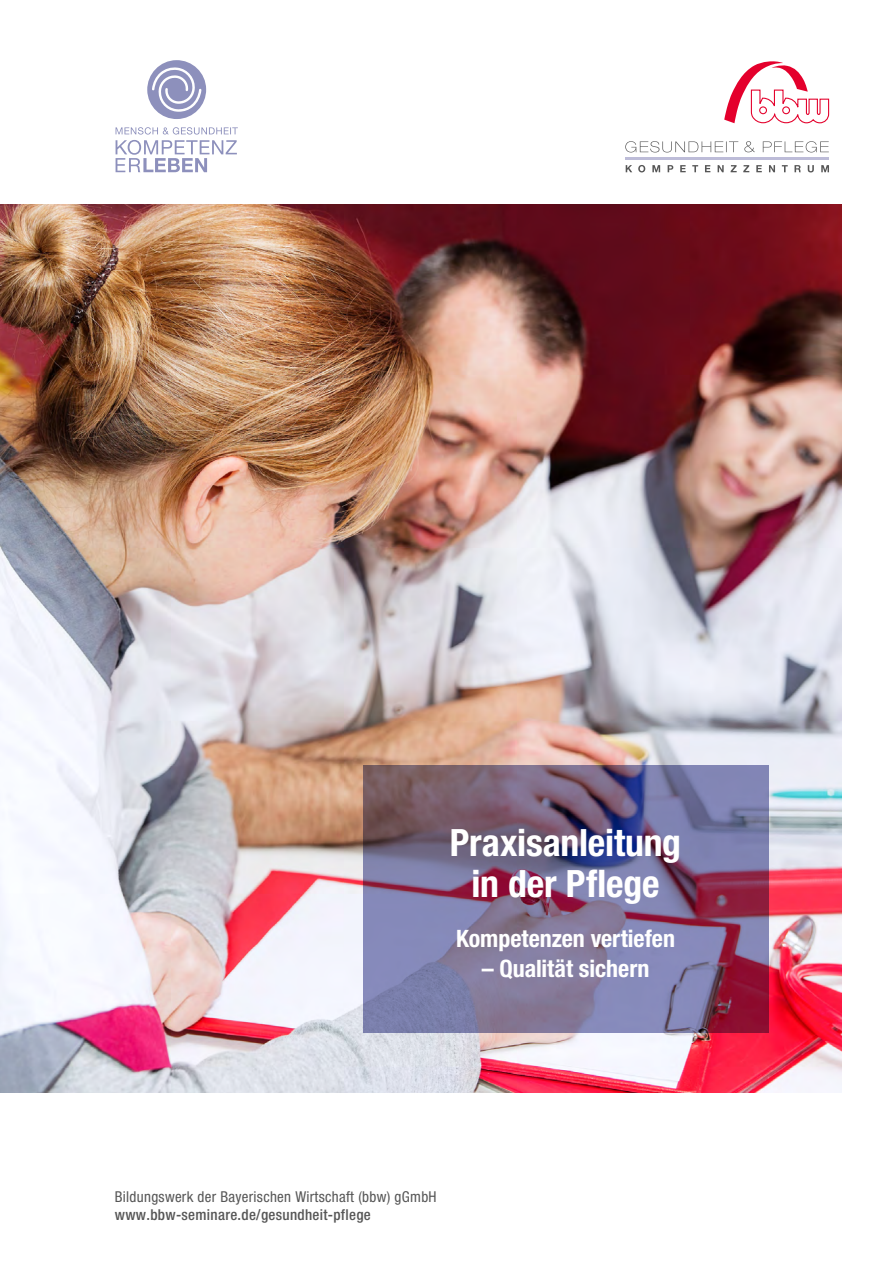
<style>
.page{position:relative;width:893px;height:1263px;background:#fff}
.page>*{position:absolute;margin:0;border:0;box-sizing:border-box;transform-origin:0 0}
.t1{font:700 condensed 37.65px/41.2px "Helvetica Neue LT Pro";letter-spacing:-.005em;color:#fff;text-align:center}
.t2{font:700 condensed 24px "Helvetica Neue LT Pro";color:#fff}
.t3{font:condensed 15px "Bfz";letter-spacing:.02em;color:#565656}
.t4{font:500 condensed 15px "Bfz";letter-spacing:.02em;color:#565656}
</style>
<div class="page">
<svg style="left:625px;top:141px;width:204px;height:11px"></svg>
<svg style="left:724px;top:61px;width:106px;height:63px"></svg>
<svg style="left:626px;top:165px;width:203px;height:7px"></svg>
<hr style="left:626px;top:158px;width:203px;height:2px;background:#bdbcd8">
<svg style="left:147px;top:60px;width:59px;height:59px"></svg>
<svg style="left:116px;top:127px;width:122px;height:45px"></svg>
<img style="left:0;top:204px;width:842px;height:889px">
<svg style="left:363px;top:765px;width:405px;height:268px;background:#7a6a8f"></svg>
<h1 class="t1" style="left:450px;top:822px;width:233px">Praxisanleitung in der Pflege</h1>
<h2 class="t2" style="left:456px;top:924px;width:220px">Kompetenzen vertiefen</h2>
<h2 class="t2" style="left:482px;top:954px;width:169px">– Qualität sichern</h2>
<p class="t3" style="left:115px;top:1188px;width:323px">Bildungswerk der Bayerischen Wirtschaft (bbw) gGmbH</p>
<p class="t4" style="left:115px;top:1206px;width:257px">www.bbw-seminare.de/gesundheit-pflege</p>
</div>
